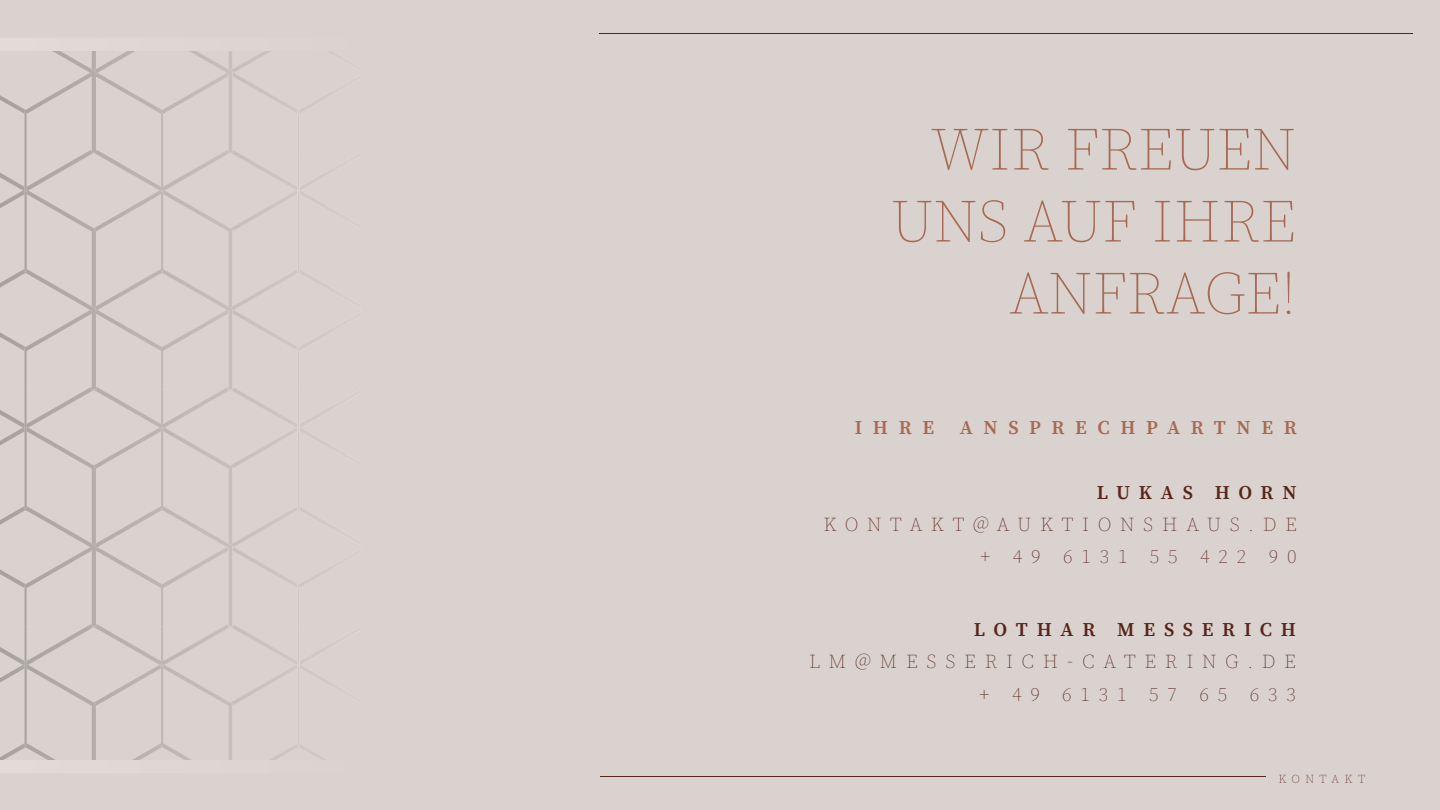
<style>
.page{position:relative;width:1440px;height:810px;background:#d9d2ce}
.page>*{position:absolute;margin:0;border:0;box-sizing:border-box;transform-origin:0 0}
.t1{font:200 60px/72px "Source Serif Pro";color:#a76952;text-align:right}
.t2{font:200 19.5px/32.2px "Source Serif Pro";letter-spacing:.45em;color:#58251b;text-align:right}
.t3{font:600 19.5px "Source Serif Pro";letter-spacing:.445em;color:#58251b}
.t4{font:600 19.5px "Source Serif Pro";letter-spacing:.545em;color:#a76952}
.t5{font:200 12px "Source Serif Pro";letter-spacing:.445em;color:#58251b}
</style>
<div class="page">
<svg style="left:0;top:38px;width:361px;height:735px"></svg>
<hr style="left:600px;top:777px;width:666px;height:1px;background:#58251b">
<hr style="left:599px;top:33px;width:814px;height:1px;background:#58251b">
<h1 class="t1" style="left:890px;top:115px;width:407px">WIR FREUEN<br>UNS AUF IHRE<br>ANFRAGE!</h1>
<p class="t4" style="left:855px;top:415px;width:81px">IHRE</p>
<p class="t4" style="left:960px;top:415px;width:338px">ANSPRECHPARTNER</p>
<p class="t3" style="left:1097px;top:479px;width:201px">LUKAS HORN</p>
<p class="t2" style="left:823px;top:509px;width:475px">KONTAKT@AUKTIONSHAUS.DE + 49 6131 55 422 90</p>
<p class="t3" style="left:974px;top:616px;width:324px">LOTHAR MESSERICH</p>
<p class="t2" style="left:809px;top:646px;width:488px">LM@MESSERICH-CATERING.DE + 49 6131 57 65 633</p>
<p class="t5" style="left:1278px;top:771px;width:88px">KONTAKT</p>
</div>
